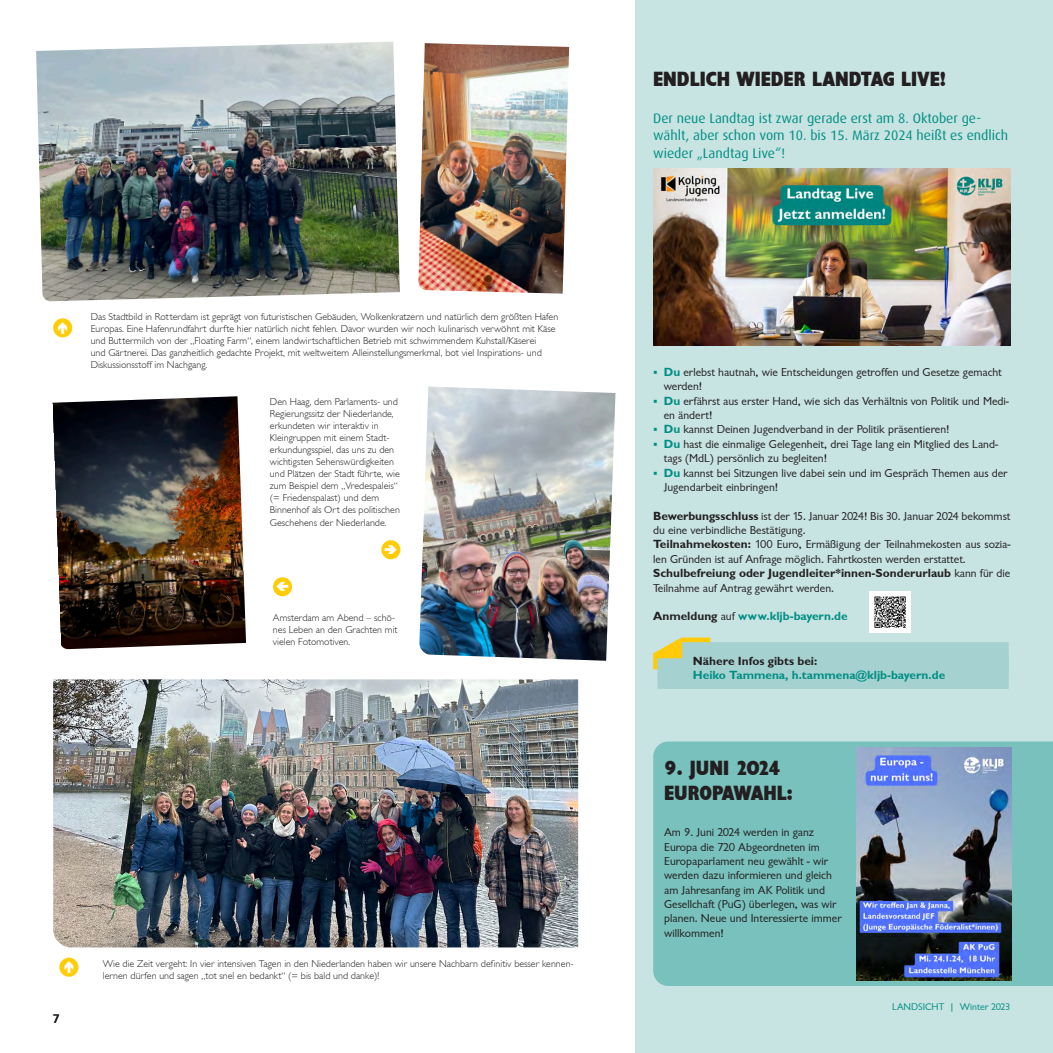
<style>
.page{position:relative;width:1053px;height:1053px;background:#fff}
.page>*{position:absolute;margin:0;border:0;box-sizing:border-box;transform-origin:0 0}
.t1{font:21.25px/25.5px "Garrison Cond Sans BOLD";color:#231f20}
.t2{font:13.75px/17.5px "Dax Pro";color:#008e84}
.t3{font:12.5px "Garrison Sans";color:#231f20}
.t4{font:11.88px/14.4px "Garrison Sans";color:#231f20}
.t5{font:11.88px "Garrison Sans BOLD";color:#231f20}
.t6{font:11.88px "Garrison Sans BOLD";color:#008e84}
.t7{font:10px/12px "Garrison Light Sans";color:#231f20}
.t8{font:10px "Garrison Sans";color:#008e84}
.s1{font-family:"Garrison Sans BOLD";color:#008e84}
.s2{font-family:"Garrison Sans BOLD"}
.s3{font-family:"Garrison Sans"}
.s4{color:#231f20}
.s5{font-family:"Garrison Sans";color:#231f20}
</style>
<div class="page">
<div style="left:635px;top:0;width:417px;height:1052px;background:#c7e3e2"></div>
<img style="left:36px;top:42px;width:364px;height:259px">
<img style="left:419px;top:386px;width:196px;height:274px">
<div style="left:53px;top:318px;width:19px;height:19px;background:#fecd08;border-radius:50%"></div>
<img style="left:418px;top:43px;width:151px;height:250px">
<img style="left:53px;top:679px;width:525px;height:268px">
<img style="left:653px;top:169px;width:357px;height:177px">
<div style="left:653px;top:741px;width:399px;height:244px;background:#78c1bc"></div>
<img style="left:869px;top:591px;width:41px;height:41px">
<svg style="left:653px;top:637px;width:355px;height:52px"></svg>
<div style="left:59px;top:957px;width:19px;height:19px;background:#fecd08;border-radius:50%"></div>
<img style="left:52px;top:396px;width:194px;height:253px">
<div style="left:273px;top:577px;width:19px;height:19px;background:#fecd08;border-radius:50%"></div>
<div style="left:381px;top:540px;width:19px;height:19px;background:#fecd08;border-radius:50%"></div>
<img style="left:856px;top:747px;width:155px;height:233px">
<p class="t7" style="left:91px;top:310px;width:469px">Das Stadtbild in Rotterdam ist geprägt von futuristischen Gebäuden, Wolkenkratzern und natürlich dem größten Hafen Europas. Eine Hafenrundfahrt durfte hier natürlich nicht fehlen. Davor wurden wir noch kulinarisch verwöhnt mit Käse und Buttermilch von der „Floating Farm“, einem landwirtschaftlichen Betrieb mit schwimmendem Kuhstall/Käserei<br>und Gärtnerei. Das ganzheitlich gedachte Projekt, mit weltweitem Alleinstellungsmerkmal, bot viel Inspirations- und Diskussionsstoff im Nachgang.</p>
<p class="t7" style="left:270px;top:396px;width:131px">Den Haag, dem Parlaments- und<br>Regierungssitz der Niederlande, erkundeten wir interaktiv in<br>Kleingruppen mit einem Stadt&shy;erkundungsspiel, das uns zu den wichtigsten Sehenswürdigkeiten und Plätzen der Stadt führte, wie zum Beispiel dem „Vredespaleis“ (= Friedenspalast) und dem<br>Binnenhof als Ort des politischen<br>Geschehens der Niederlande.</p>
<p class="t7" style="left:273px;top:611px;width:126px">Amsterdam am Abend – schö&shy;nes Leben an den Grachten mit vielen Fotomotiven.</p>
<p class="t3" style="left:53px;top:1012px;width:8px">7</p>
<p class="t7" style="left:103px;top:958px;width:472px">Wie die Zeit vergeht: In vier intensiven Tagen in den Niederlanden haben wir unsere Nachbarn definitiv besser kennen&shy;lernen dürfen und sagen „tot snel en bedankt“ (= bis bald und danke)!</p>
<h1 class="t1" style="left:653px;top:66px;width:294px">ENDLICH WIEDER LANDTAG LIVE!</h1>
<h2 class="t2" style="left:653px;top:109px;width:356px">Der neue Landtag ist zwar gerade erst am 8. Oktober ge&shy;wählt, aber schon vom 10. bis 15. März 2024 heißt es endlich wieder „Landtag Live“!</h2>
<p class="t4" style="left:663px;top:365px;width:347px"><span class="s1">Du</span> erlebst hautnah, wie Entscheidungen getroffen und Gesetze gemacht werden!<br><span class="s1">Du</span> erfährst aus erster Hand, wie sich das Verhältnis von Politik und Medi&shy;en ändert!<br><span class="s1">Du</span> kannst Deinen Jugendverband in der Politik präsentieren!<br><span class="s1">Du</span> hast die einmalige Gelegenheit, drei Tage lang ein Mitglied des Land&shy;tags (MdL) persönlich zu begleiten!<br><span class="s1">Du</span> kannst bei Sitzungen live dabei sein und im Gespräch Themen aus der Jugendarbeit einbringen!</p>
<p class="t4" style="left:653px;top:509px;width:359px"><span class="s2">Bewerbungsschluss</span> ist der 15. Januar 2024! Bis 30. Januar 2024 bekommst du eine verbindliche Bestätigung.<br><span class="s2">Teilnahmekosten:</span> 100 Euro, Ermäßigung der Teilnahmekosten aus sozia&shy;len Gründen ist auf Anfrage möglich. Fahrtkosten werden erstattet.</p>
<p class="t5" style="left:653px;top:566px;width:359px">Schulbefreiung oder Jugendleiter*innen-Sonderurlaub <span class="s3">kann für die</span></p>
<p class="t4" style="left:653px;top:580px;width:182px">Teilnahme auf Antrag gewährt werden.</p>
<p class="t6" style="left:653px;top:609px;width:196px"><span class="s4">Anmeldung</span> <span class="s5">auf</span> www.kljb-bayern.de</p>
<p class="t5" style="left:692px;top:654px;width:126px">Nähere Infos gibts bei:</p>
<p class="t6" style="left:692px;top:668px;width:254px">Heiko Tammena, h.tammena@kljb-bayern.de</p>
<h1 class="t1" style="left:664px;top:755px;width:130px">9. JUNI 2024<br>EUROPAWAHL:</h1>
<p class="t4" style="left:664px;top:825px;width:179px">Am 9. Juni 2024 werden in ganz<br>Europa die 720 Abgeordneten im<br>Europaparlament neu gewählt - wir werden dazu informieren und gleich am Jahresanfang im AK Politik und<br>Gesellchaft (PuG) überlegen, was wir planen. Neue und Interessierte immer willkommen!</p>
<p class="t8" style="left:892px;top:1000px;width:120px">LANDSICHT | Winter 2023</p>
</div>
